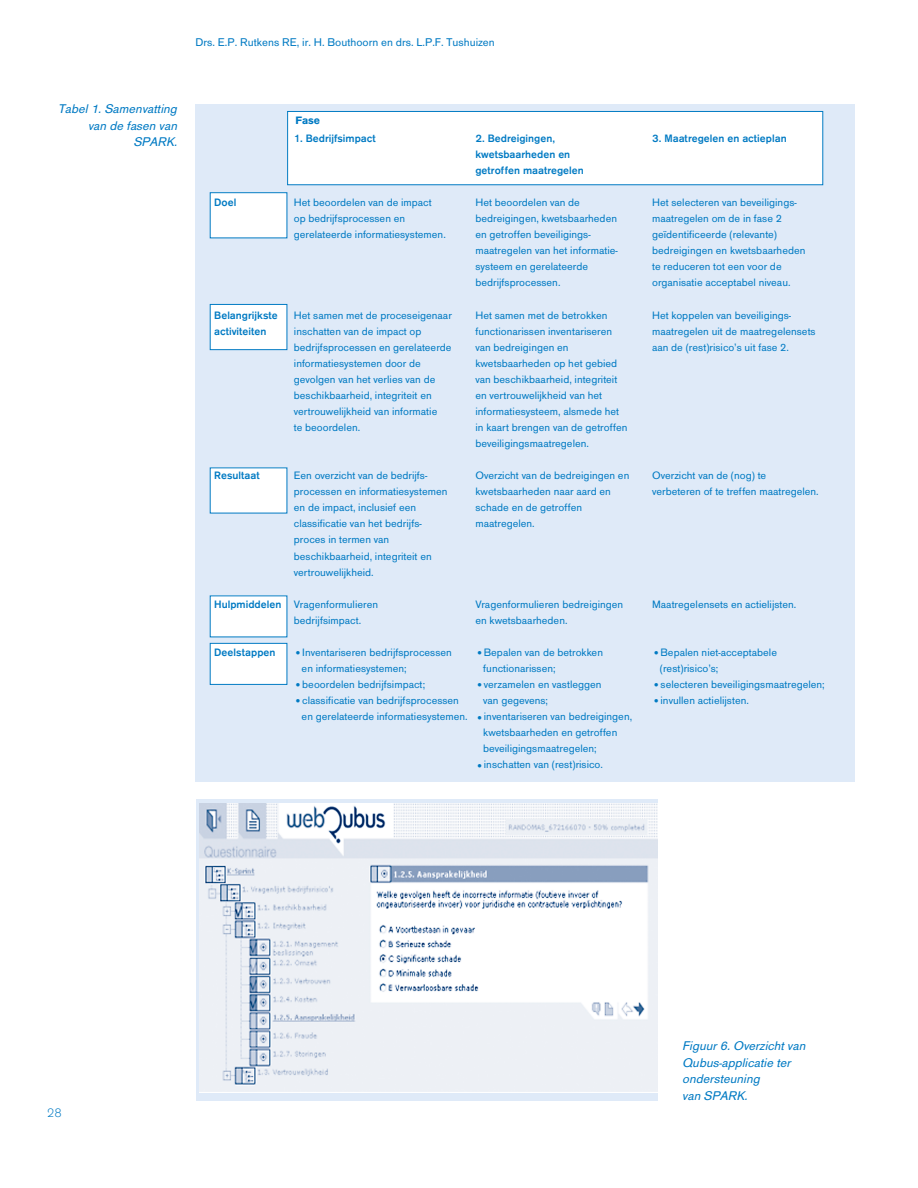
<style>
.page{position:relative;width:918px;height:1188px;background:#fff}
.page>*{position:absolute;margin:0;border:0;box-sizing:border-box;transform-origin:0 0}
.t1{font:italic 13.05px/16.8px "Accius T";color:#007ac3;text-align:right}
.t2{font:300 13.05px "Accius T";color:#007ac3}
.t3{font:11.7px "Accius T";color:#007ac3}
.t4{font:11.1px/16px "Accius T";color:#007ac3}
.t5{font:500 11.1px/16px "Accius T";color:#007ac3}
.t6{font:700 11.1px "Accius T";color:#007ac3}
.s1{font-weight:500}
.s2{font-size:12.6px}
.s3{color:#dfeaf8}
</style>
<div class="page">
<div style="left:196px;top:104px;width:659px;height:678px;background:#dfeaf8"></div>
<div style="left:210px;top:193px;width:77px;height:45px;background:#fff"></div>
<div style="left:210px;top:192px;width:77px;height:46px;border:1px solid #007ac3"></div>
<div style="left:210px;top:304px;width:77px;height:46px;background:#fff"></div>
<div style="left:210px;top:304px;width:77px;height:46px;border:1px solid #007ac3"></div>
<div style="left:210px;top:468px;width:77px;height:45px;background:#fff"></div>
<div style="left:210px;top:596px;width:77px;height:41px;background:#fff"></div>
<div style="left:210px;top:643px;width:77px;height:41px;background:#fff"></div>
<div style="left:210px;top:643px;width:77px;height:42px;border:1px solid #007ac3"></div>
<div style="left:288px;top:111px;width:535px;height:74px;background:#fff"></div>
<div style="left:287px;top:111px;width:536px;height:74px;border:1px solid #007ac3"></div>
<div style="left:196px;top:799px;width:461px;height:301px;background:#dfeaf8"></div>
<img style="left:200px;top:803px;width:457px;height:290px">
<p class="t3" style="left:196px;top:38px;width:301px">Drs. E.P. Rutkens RE, ir. H. Bouthoorn en drs. L.P.F. Tushuizen</p>
<p class="t1" style="left:58px;top:101px;width:123px">Tabel 1. Samenvatting van de fasen van<br>SPARK.</p>
<p class="t6" style="left:296px;top:116px;width:26px">Fase</p>
<p class="t5" style="left:294px;top:131px;width:83px">1. Bedrijfsimpact</p>
<p class="t5" style="left:475px;top:131px;width:81px">2. Bedreigingen,</p>
<p class="t5" style="left:652px;top:131px;width:136px">3. Maatregelen en actieplan</p>
<p class="t5" style="left:475px;top:147px;width:110px">kwetsbaarheden en getroffen maatregelen</p>
<p class="t5" style="left:214px;top:195px;width:24px">Doel</p>
<p class="t4" style="left:294px;top:195px;width:139px">Het beoordelen van de impact</p>
<p class="t4" style="left:475px;top:195px;width:106px">Het beoordelen van de</p>
<p class="t4" style="left:652px;top:195px;width:146px">Het selecteren van beveiligings-</p>
<p class="t4" style="left:294px;top:211px;width:113px">op bedrijfsprocessen en</p>
<p class="t4" style="left:475px;top:211px;width:143px">bedreigingen, kwetsbaarheden</p>
<p class="t4" style="left:652px;top:211px;width:131px">maatregelen om de in fase 2</p>
<p class="t4" style="left:294px;top:227px;width:153px">gerelateerde informatiesystemen.</p>
<p class="t4" style="left:475px;top:227px;width:117px">en getroffen beveiligings-</p>
<p class="t4" style="left:652px;top:227px;width:126px">geïdentificeerde (relevante)</p>
<p class="t4" style="left:475px;top:244px;width:144px">maatregelen van het informatie-</p>
<p class="t4" style="left:652px;top:244px;width:155px">bedreigingen en kwetsbaarheden</p>
<p class="t4" style="left:475px;top:260px;width:114px">systeem en gerelateerde</p>
<p class="t4" style="left:652px;top:260px;width:131px">te reduceren tot een voor de</p>
<p class="t4" style="left:475px;top:276px;width:87px">bedrijfsprocessen.</p>
<p class="t4" style="left:652px;top:276px;width:140px">organisatie acceptabel niveau.</p>
<p class="t5" style="left:214px;top:308px;width:65px">Belangrijkste</p>
<p class="t4" style="left:294px;top:308px;width:159px">Het samen met de proceseigenaar</p>
<p class="t4" style="left:475px;top:308px;width:134px">Het samen met de betrokken</p>
<p class="t4" style="left:652px;top:308px;width:141px">Het koppelen van beveiligings-</p>
<p class="t5" style="left:214px;top:324px;width:54px">activiteiten</p>
<p class="t4" style="left:294px;top:324px;width:129px">inschatten van de impact op</p>
<p class="t4" style="left:475px;top:324px;width:138px">functionarissen inventariseren</p>
<p class="t4" style="left:652px;top:324px;width:165px">maatregelen uit de maatregelensets</p>
<p class="t4" style="left:294px;top:340px;width:159px">bedrijfsprocessen en gerelateerde</p>
<p class="t4" style="left:475px;top:340px;width:95px">van bedreigingen en</p>
<p class="t4" style="left:652px;top:340px;width:138px">aan de (rest)risico’s uit fase 2.</p>
<p class="t4" style="left:294px;top:356px;width:128px">informatiesystemen door de</p>
<p class="t4" style="left:475px;top:356px;width:143px">kwetsbaarheden op het gebied</p>
<p class="t4" style="left:294px;top:372px;width:143px">gevolgen van het verlies van de</p>
<p class="t4" style="left:475px;top:372px;width:143px">van beschikbaarheid, integriteit</p>
<p class="t4" style="left:294px;top:388px;width:139px">beschikbaarheid, integriteit en</p>
<p class="t4" style="left:475px;top:388px;width:128px">en vertrouwelijkheid van het</p>
<p class="t4" style="left:294px;top:404px;width:145px">vertrouwelijkheid van informatie</p>
<p class="t4" style="left:475px;top:404px;width:145px">informatiesysteem, alsmede het</p>
<p class="t4" style="left:294px;top:420px;width:68px">te beoordelen.</p>
<p class="t4" style="left:475px;top:420px;width:153px">in kaart brengen van de getroffen beveiligingsmaatregelen.</p>
<p class="t5" style="left:214px;top:468px;width:47px">Resultaat</p>
<p class="t4" style="left:294px;top:468px;width:135px">Een overzicht van de bedrijfs-</p>
<p class="t4" style="left:475px;top:468px;width:155px">Overzicht van de bedreigingen en</p>
<p class="t4" style="left:652px;top:468px;width:116px">Overzicht van de (nog) te</p>
<p class="t4" style="left:294px;top:484px;width:155px">processen en informatiesystemen</p>
<p class="t4" style="left:476px;top:484px;width:137px">kwetsbaarheden naar aard en</p>
<p class="t4" style="left:652px;top:484px;width:168px">verbeteren of te treffen maatregelen.</p>
<p class="t4" style="left:294px;top:501px;width:124px">en de impact, inclusief een</p>
<p class="t4" style="left:475px;top:501px;width:108px">schade en de getroffen</p>
<p class="t4" style="left:294px;top:517px;width:129px">classificatie van het bedrijfs-</p>
<p class="t4" style="left:475px;top:517px;width:61px">maatregelen.</p>
<p class="t4" style="left:294px;top:533px;width:139px">proces in termen van beschikbaarheid, integriteit en vertrouwelijkheid.</p>
<p class="t4" style="left:214px;top:597px;width:165px"><span class="s1">Hulpmiddelen</span> Vragenformulieren</p>
<p class="t4" style="left:475px;top:597px;width:149px">Vragenformulieren bedreigingen</p>
<p class="t4" style="left:652px;top:597px;width:146px">Maatregelensets en actielijsten.</p>
<p class="t4" style="left:294px;top:613px;width:69px">bedrijfsimpact.</p>
<p class="t4" style="left:475px;top:613px;width:94px">en kwetsbaarheden.</p>
<p class="t5" style="left:214px;top:645px;width:63px">Deelstappen</p>
<p class="t4" style="left:294px;top:645px;width:159px"><span class="s2">•</span>Inventariseren bedrijfsprocessen</p>
<p class="t4" style="left:475px;top:645px;width:129px"><span class="s2">•</span>Bepalen van de betrokken</p>
<p class="t4" style="left:652px;top:645px;width:126px"><span class="s2">•</span>Bepalen niet-acceptabele</p>
<p class="t4" style="left:294px;top:661px;width:114px"><span class="s3">-</span> en informatiesystemen;</p>
<p class="t4" style="left:475px;top:661px;width:82px"><span class="s3">-</span> functionarissen;</p>
<p class="t4" style="left:652px;top:661px;width:68px"><span class="s3">-</span> (rest)risico’s;</p>
<p class="t4" style="left:294px;top:677px;width:133px"><span class="s2">•</span>beoordelen bedrijfsimpact;</p>
<p class="t4" style="left:475px;top:677px;width:128px"><span class="s2">•</span>verzamelen en vastleggen</p>
<p class="t4" style="left:652px;top:677px;width:174px"><span class="s2">•</span>selecteren beveiligingsmaatregelen;</p>
<p class="t4" style="left:294px;top:693px;width:167px"><span class="s2">•</span>classificatie van bedrijfsprocessen</p>
<p class="t4" style="left:478px;top:693px;width:71px"><span class="s3">-</span> van gegevens;</p>
<p class="t4" style="left:652px;top:693px;width:98px"><span class="s2">•</span>invullen actielijsten.</p>
<p class="t4" style="left:294px;top:709px;width:340px"><span class="s3">-</span> en gerelateerde informatiesystemen. <span class="s2">•</span>inventariseren van bedreigingen,</p>
<p class="t4" style="left:478px;top:725px;width:141px"><span class="s3">-</span> kwetsbaarheden en getroffen</p>
<p class="t4" style="left:475px;top:741px;width:123px"><span class="s3">-</span> beveiligingsmaatregelen;</p>
<p class="t4" style="left:475px;top:758px;width:129px"><span class="s2">•</span>inschatten van (rest)risico.</p>
<p class="t2" style="left:47px;top:1108px;width:16px">28</p>
<p class="t1" style="left:682px;top:1038px;width:127px;text-align:left">Figuur 6. Overzicht van<br>Qubus-applicatie ter ondersteuning<br>van SPARK.</p>
</div>
